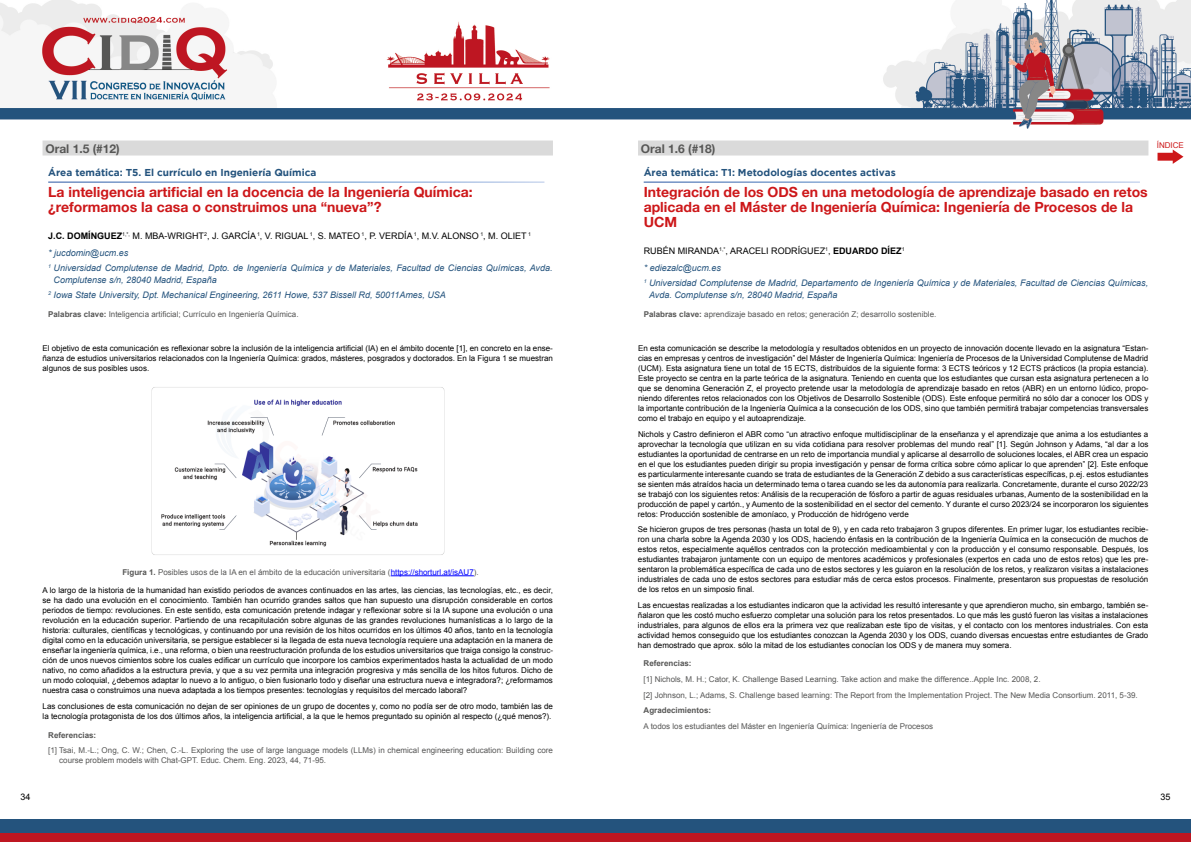
<style>
.page{position:relative;width:1191px;height:842px;background:#fff}
.page>*{position:absolute;margin:0;border:0;box-sizing:border-box;transform-origin:0 0}
.t1{font:700 14px/15px "Helvetica Neue";color:#cd1719}
.t2{font:700 12px "Helvetica Neue";color:#575756}
.t3{font:700 10px "Gotham";color:#24537d}
.t4{font:italic 9px/12px "Arial";color:#24537d}
.t5{font:9px/17.7px "Arial";color:#000}
.t6{font:8px/10px "Arial";color:#000;text-align:justify}
.t7{font:8px/10px "Arial";color:#575756}
.t8{font:700 8px "Arial";color:#575756}
.t9{font:8px "Arial";color:#cd1719}
.s1{font-weight:700}
.s2{font-style:italic;color:#24537d}
.s3{color:#00f}
</style>
<div class="page">
<img style="left:0;top:0;width:1191px;height:141px">
<div style="left:0;top:819px;width:1191px;height:23px;background:#24537d"></div>
<div style="left:0;top:833px;width:1191px;height:9px;background:#be1621"></div>
<svg style="left:1157px;top:150px;width:26px;height:14px"></svg>
<div style="left:43px;top:141px;width:510px;height:15px;background:#dadada"></div>
<hr style="left:391px;top:575px;width:83px;height:1px;background:#00f">
<img style="left:151px;top:387px;width:294px;height:168px">
<div style="left:638px;top:141px;width:510px;height:15px;background:#dadada"></div>
<h2 class="t2" style="left:45px;top:139px;width:76px">Oral 1.5 (#12)</h2>
<p class="t9" style="left:1156px;top:140px;width:29px">ÍNDICE</p>
<p class="t3" style="left:48px;top:167px;width:270px">Área temática: T5. El currículo en Ingeniería Química</p>
<h1 class="t1" style="left:48px;top:185px;width:426px">La inteligencia artificial en la docencia de la Ingeniería Química: ¿reformamos la casa o construimos una “nueva”?</h1>
<p class="t5" style="left:48px;top:227px;width:484px"><span class="s1">J.C. DOMÍNGUEZ</span><sup>1,*,</sup> M. MBA-WRIGHT<sup>2</sup>, J. GARCÍA <sup>1</sup>, V. RIGUAL <sup>1</sup>, S. MATEO <sup>1</sup>, P. VERDÍA <sup>1</sup>, M.V. ALONSO <sup>1</sup>, M. OLIET <sup>1 </sup><span class="s2">* jucdomin@ucm.es</span></p>
<p class="t4" style="left:54px;top:262px;width:500px;text-indent:-5px"><sup>1</sup> Universidad Complutense de Madrid, Dpto. de Ingeniería Química y de Materiales, Facultad de Ciencias Químicas, Avda.<br>Complutense s/n, 28040 Madrid, España</p>
<p class="t4" style="left:48px;top:289px;width:399px"><sup>2</sup> Iowa State University, Dpt. Mechanical Engineering, 2611 Howe, 537 Bissell Rd, 50011Ames, USA</p>
<p class="t7" style="left:48px;top:309px;width:252px"><span class="s1">Palabras clave:</span> Inteligencia artificial; Currículo en Ingeniería Química.</p>
<p class="t6" style="left:43px;top:343px;width:512px">El objetivo de esta comunicación es reflexionar sobre la inclusión de la inteligencia artificial (IA) en el ámbito docente [1], en concreto en la ense&shy;ñanza de estudios universitarios relacionados con la Ingeniería Química: grados, másteres, posgrados y doctorados. En la Figura 1 se muestran algunos de sus posibles usos.</p>
<h2 class="t2" style="left:641px;top:139px;width:76px">Oral 1.6 (#18)</h2>
<p class="t3" style="left:643px;top:167px;width:254px">Área temática: T1: Metodologías docentes activas</p>
<h1 class="t1" style="left:643px;top:185px;width:505px">Integración de los ODS en una metodología de aprendizaje basado en retos aplicada en el Máster de Ingeniería Química: Ingeniería de Procesos de la<br>UCM</h1>
<p class="t5" style="left:643px;top:242px;width:262px">RUBÉN MIRANDA<sup>1,*</sup>, ARACELI RODRÍGUEZ<sup>1</sup>, <span class="s1">EDUARDO DÍEZ</span><sup>1 </sup><span class="s2">* ediezalc@ucm.es</span></p>
<p class="t4" style="left:649px;top:277px;width:501px;text-indent:-5px"><sup>1</sup> Universidad Complutense de Madrid, Departamento de Ingeniería Química y de Materiales, Facultad de Ciencias Químicas,<br>Avda. Complutense s/n, 28040 Madrid, España</p>
<p class="t7" style="left:643px;top:309px;width:294px"><span class="s1">Palabras clave:</span> aprendizaje basado en retos; generación Z; desarrollo sostenible.</p>
<p class="t6" style="left:638px;top:343px;width:512px">En esta comunicación se describe la metodología y resultados obtenidos en un proyecto de innovación docente llevado en la asignatura “Estan&shy;cias en empresas y centros de investigación” del Máster de Ingeniería Química: Ingeniería de Procesos de la Universidad Complutense de Madrid (UCM). Esta asignatura tiene un total de 15 ECTS, distribuidos de la siguiente forma: 3 ECTS teóricos y 12 ECTS prácticos (la propia estancia).<br>Este proyecto se centra en la parte teórica de la asignatura. Teniendo en cuenta que los estudiantes que cursan esta asignatura pertenecen a lo que se denomina Generación Z, el proyecto pretende usar la metodología de aprendizaje basado en retos (ABR) en un entorno lúdico, propo&shy;niendo diferentes retos relacionados con los Objetivos de Desarrollo Sostenible (ODS). Este enfoque permitirá no sólo dar a conocer los ODS y la importante contribución de la Ingeniería Química a la consecución de los ODS, sino que también permitirá trabajar competencias transversales como el trabajo en equipo y el autoaprendizaje.</p>
<p class="t6" style="left:638px;top:429px;width:512px">Nichols y Castro definieron el ABR como “un atractivo enfoque multidisciplinar de la enseñanza y el aprendizaje que anima a los estudiantes a aprovechar la tecnología que utilizan en su vida cotidiana para resolver problemas del mundo real” [1]. Según Johnson y Adams, “al dar a los estudiantes la oportunidad de centrarse en un reto de importancia mundial y aplicarse al desarrollo de soluciones locales, el ABR crea un espacio en el que los estudiantes pueden dirigir su propia investigación y pensar de forma crítica sobre cómo aplicar lo que aprenden” [2]. Este enfoque es particularmente interesante cuando se trata de estudiantes de la Generación Z debido a sus características específicas, p.ej. estos estudiantes se sienten más atraídos hacia un determinado tema o tarea cuando se les da autonomía para realizarla. Concretamente, durante el curso 2022/23 se trabajó con los siguientes retos: Análisis de la recuperación de fósforo a partir de aguas residuales urbanas, Aumento de la sostenibilidad en la producción de papel y cartón., y Aumento de la sostenibilidad en el sector del cemento. Y durante el curso 2023/24 se incorporaron los siguientes retos: Producción sostenible de amoníaco, y Producción de hidrógeno verde</p>
<p class="t6" style="left:638px;top:524px;width:512px">Se hicieron grupos de tres personas (hasta un total de 9), y en cada reto trabajaron 3 grupos diferentes. En primer lugar, los estudiantes recibie&shy;ron una charla sobre la Agenda 2030 y los ODS, haciendo énfasis en la contribución de la Ingeniería Química en la consecución de muchos de estos retos, especialmente aquéllos centrados con la protección medioambiental y con la producción y el consumo responsable. Después, los estudiantes trabajaron juntamente con un equipo de mentores académicos y profesionales (expertos en cada uno de estos retos) que les pre&shy;sentaron la problemática específica de cada uno de estos sectores y les guiaron en la resolución de los retos, y realizaron visitas a instalaciones industriales de cada uno de estos sectores para estudiar más de cerca estos procesos. Finalmente, presentaron sus propuestas de resolución de los retos en un simposio final.</p>
<p class="t6" style="left:638px;top:600px;width:512px">Las encuestas realizadas a los estudiantes indicaron que la actividad les resultó interesante y que aprendieron mucho, sin embargo, también se&shy;ñalaron que les costó mucho esfuerzo completar una solución para los retos presentados. Lo que más les gustó fueron las visitas a instalaciones industriales, para algunos de ellos era la primera vez que realizaban este tipo de visitas, y el contacto con los mentores industriales. Con esta actividad hemos conseguido que los estudiantes conozcan la Agenda 2030 y los ODS, cuando diversas encuestas entre estudiantes de Grado han demostrado que aprox. sólo la mitad de los estudiantes conocían los ODS y de manera muy somera.</p>
<p class="t8" style="left:643px;top:658px;width:50px">Referencias:</p>
<p class="t7" style="left:643px;top:671px;width:496px;line-height:15.7px">[1] Nichols, M. H.; Cator, K. Challenge Based Learning. Take action and make the difference..Apple Inc. 2008, 2.<br>[2] Johnson, L.; Adams, S. Challenge based learning: The Report from the Implementation Project. The New Media Consortium. 2011, 5-39.</p>
<p class="t8" style="left:643px;top:705px;width:69px">Agradecimientos:</p>
<p class="t7" style="left:643px;top:721px;width:291px">A todos los estudiantes del Máster en Ingeniería Química: Ingeniería de Procesos</p>
<p class="t7" style="left:122px;top:567px;width:358px"><span class="s1">Figura 1.</span> Posibles usos de la IA en el ámbito de la educación universitaria (<span class="s3">https://shorturl.at/isAU7</span>).</p>
<p class="t6" style="left:43px;top:586px;width:512px">A lo largo de la historia de la humanidad han existido periodos de avances continuados en las artes, las ciencias, las tecnologías, etc., es decir, se ha dado una evolución en el conocimiento. También han ocurrido grandes saltos que han supuesto una disrupción considerable en cortos periodos de tiempo: revoluciones. En este sentido, esta comunicación pretende indagar y reflexionar sobre si la IA supone una evolución o una revolución en la educación superior. Partiendo de una recapitulación sobre algunas de las grandes revoluciones humanísticas a lo largo de la historia: culturales, científicas y tecnológicas, y continuando por una revisión de los hitos ocurridos en los últimos 40 años, tanto en la tecnología digital como en la educación universitaria, se persigue establecer si la llegada de esta nueva tecnología requiere una adaptación en la manera de enseñar la ingeniería química, i.e., una reforma, o bien una reestructuración profunda de los estudios universitarios que traiga consigo la construc&shy;ción de unos nuevos cimientos sobre los cuales edificar un currículo que incorpore los cambios experimentados hasta la actualidad de un modo nativo, no como añadidos a la estructura previa, y que a su vez permita una integración progresiva y más sencilla de los hitos futuros. Dicho de un modo coloquial, ¿debemos adaptar lo nuevo a lo antiguo, o bien fusionarlo todo y diseñar una estructura nueva e integradora?; ¿reformamos nuestra casa o construimos una nueva adaptada a los tiempos presentes: tecnologías y requisitos del mercado laboral?</p>
<p class="t6" style="left:43px;top:701px;width:512px">Las conclusiones de esta comunicación no dejan de ser opiniones de un grupo de docentes y, como no podía ser de otro modo, también las de la tecnología protagonista de los dos últimos años, la inteligencia artificial, a la que le hemos preguntado su opinión al respecto (¿qué menos?).</p>
<p class="t8" style="left:48px;top:729px;width:50px">Referencias:</p>
<p class="t7" style="left:59px;top:745px;width:495px;text-indent:-11px">[1] Tsai, M.-L.; Ong, C. W.; Chen, C.-L. Exploring the use of large language models (LLMs) in chemical engineering education: Building core course problem models with Chat-GPT. Educ. Chem. Eng. 2023, 44, 71-95.</p>
<p class="t5" style="left:21px;top:788px;width:12px">34</p>
<p class="t5" style="left:1160px;top:788px;width:12px">35</p>
</div>
